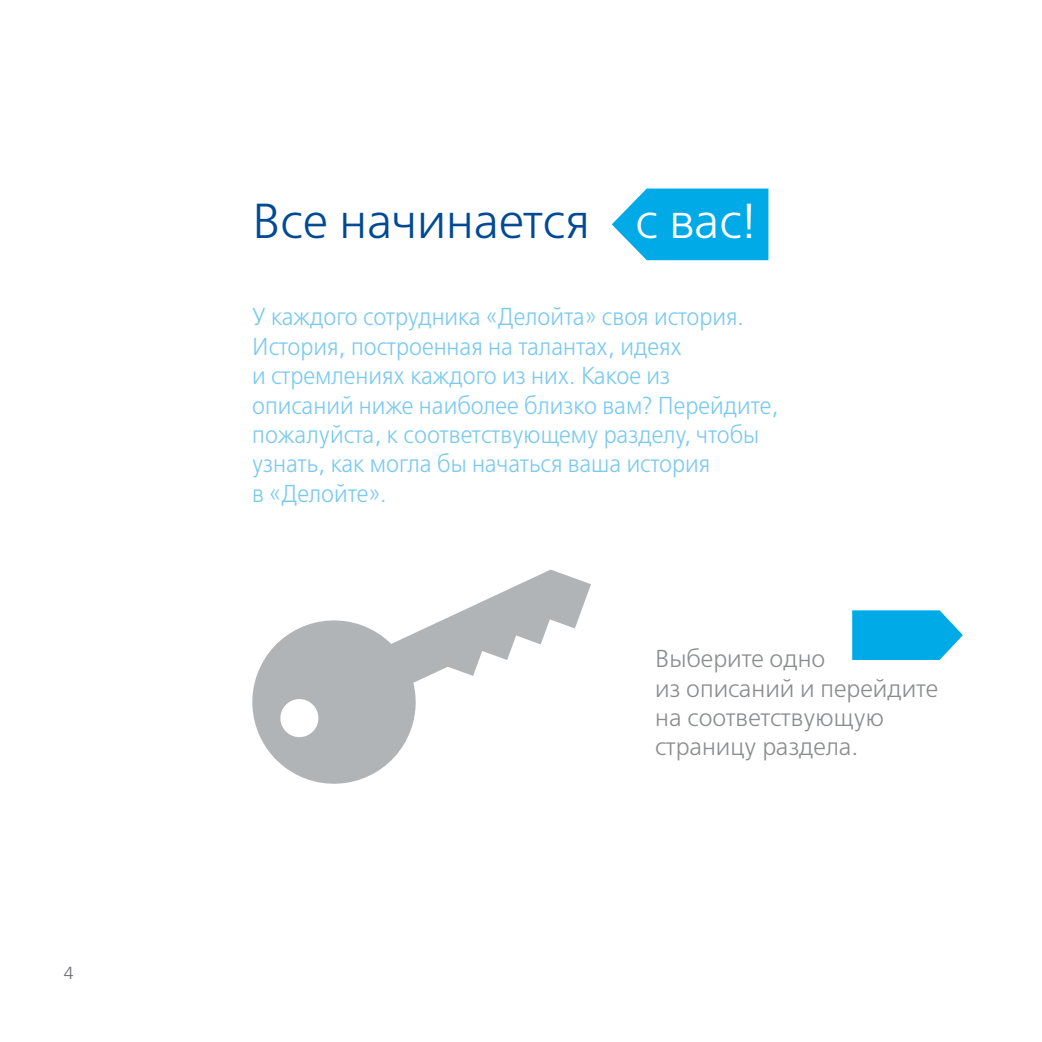
<style>
.page{position:relative;width:1042px;height:1042px;background:#fff}
.page>*{position:absolute;margin:0;border:0;box-sizing:border-box;transform-origin:0 0}
.t1{font:300 49px "Free Set";color:#004a94}
.t2{font:300 24.5px/29.4px "Free Set";color:#7ac9f0;scale:.94 1}
.t3{font:300 24.5px/29.4px "Free Set";color:#8a8c8e}
.t4{font:300 17.5px "Free Set";color:#6d6e71}
.s1{color:#fff}
</style>
<div class="page">
<svg style="left:612px;top:189px;width:156px;height:71px;background:#1cb3e9"></svg>
<svg style="left:252px;top:569px;width:339px;height:215px"></svg>
<svg style="left:852px;top:610px;width:111px;height:50px;background:#1db3e9"></svg>
<p class="t4" style="left:63px;top:962px;width:12px">4</p>
<h1 class="t1" style="left:252px;top:193px;width:505px">Все начинается <span class="s1">с вас!</span></h1>
<p class="t2" style="left:252px;top:303px;width:561px">У каждого сотрудника «Делойта» своя история.<br>История, построенная на талантах, идеях<br>и стремлениях каждого из них. Какое из<br>описаний ниже наиболее близко вам? Перейдите, пожалуйста, к соответствующему разделу, чтобы узнать, как могла бы начаться ваша история<br>в «Делойте».</p>
<p class="t3" style="left:655px;top:644px;width:285px">Выберите одно<br>из описаний и перейдите на соответствующую страницу раздела.</p>
</div>
